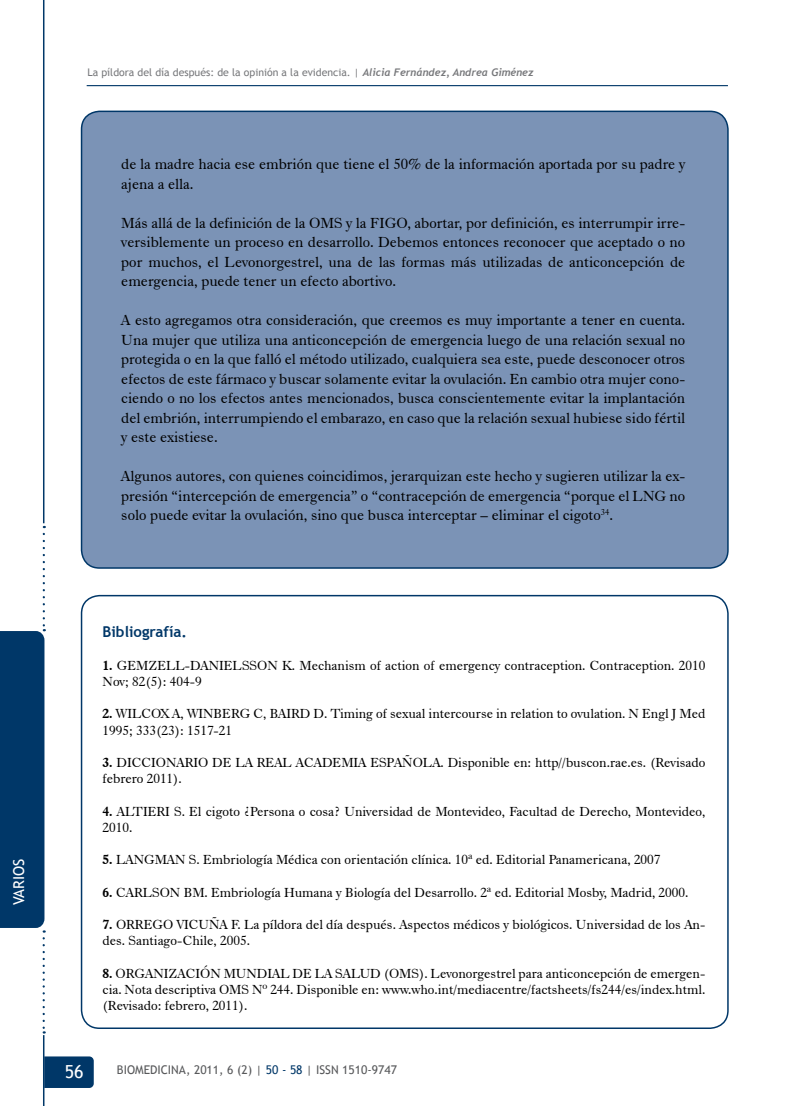
<style>
.page{position:relative;width:808px;height:1106px;background:#fff}
.page>*{position:absolute;margin:0;border:0;box-sizing:border-box;transform-origin:0 0}
.t1{font:18px "Trebuchet MS";color:#fff}
.t2{font:15px/19.5px "Dutch 766 BT Roman A";color:#000;text-align:justify}
.t3{font:700 15px "Trebuchet MS";color:#003768}
.t4{font:15px "Trebuchet MS";color:#fff}
.t5{font:13.5px/16.2px "Dutch 766 BT Roman A";color:#000}
.t6{font:12px "Trebuchet MS";color:#58595b}
.t7{font:12px "Trebuchet MS";color:#000}
.t8{font:10.5px "Trebuchet MS";color:#77787b}
.s1{font-family:"Trebuchet";font-weight:700;font-style:italic}
.s2{font-family:"Dutch 766 BT Bold A"}
.s3{color:#003768}
</style>
<div class="page">
<hr style="left:43px;top:1035px;width:1px;height:71px;background:#003768">
<hr style="left:43px;top:0;width:1px;height:523px;background:#003768">
<svg style="left:44px;top:1056px;width:50px;height:32px;background:#073c6c"></svg>
<svg style="left:0;top:534px;width:45px;height:398px"></svg>
<svg style="left:43px;top:938px;width:2px;height:95px"></svg>
<hr style="left:87px;top:85px;width:641px;height:1px;background:#003768">
<div style="left:81px;top:595px;width:648px;height:434px;border:2px solid #003768;border-radius:18px"></div>
<div style="left:82px;top:111px;width:646px;height:457px;background:#7b93b6;border-radius:18px"></div>
<div style="left:81px;top:111px;width:648px;height:458px;border:2px solid #003768;border-radius:18px"></div>
<p class="t4" style="left:10px;top:904px;width:48px;rotate:-90deg">VARIOS</p>
<p class="t8" style="left:87px;top:66px;width:448px">La píldora del día después: de la opinión a la evidencia. | <span class="s1">Alicia Fernández, Andrea Giménez</span></p>
<p class="t2" style="left:121px;top:154px;width:565px">de la madre hacia ese embrión que tiene el 50% de la información aportada por su padre y ajena a ella.</p>
<p class="t2" style="left:121px;top:212px;width:565px">Más allá de la definición de la OMS y la FIGO, abortar, por definición, es interrumpir irre&shy;versiblemente un proceso en desarrollo. Debemos entonces reconocer que aceptado o no por muchos, el Levonorgestrel, una de las formas más utilizadas de anticoncepción de emergencia, puede tener un efecto abortivo.</p>
<p class="t2" style="left:121px;top:310px;width:565px">A esto agregamos otra consideración, que creemos es muy importante a tener en cuenta.<br>Una mujer que utiliza una anticoncepción de emergencia luego de una relación sexual no protegida o en la que falló el método utilizado, cualquiera sea este, puede desconocer otros efectos de este fármaco y buscar solamente evitar la ovulación. En cambio otra mujer cono&shy;ciendo o no los efectos antes mencionados, busca conscientemente evitar la implantación del embrión, interrumpiendo el embarazo, en caso que la relación sexual hubiese sido fértil y este existiese.</p>
<p class="t2" style="left:121px;top:466px;width:565px">Algunos autores, con quienes coincidimos, jerarquizan este hecho y sugieren utilizar la ex&shy;presión “intercepción de emergencia” o “contracepción de emergencia “porque el LNG no solo puede evitar la ovulación, sino que busca interceptar – eliminar el cigoto<sup>34</sup>.</p>
<p class="t3" style="left:103px;top:622px;width:86px">Bibliografía.</p>
<p class="t5" style="left:103px;top:657px;width:604px"><span class="s2">1.</span> GEMZELL-DANIELSSON K. Mechanism of action of emergency contraception. Contraception. 2010<br>Nov; 82(5): 404-9</p>
<p class="t5" style="left:103px;top:705px;width:604px"><span class="s2">2.</span> WILCOX A, WINBERG C, BAIRD D. Timing of sexual intercourse in relation to ovulation. N Engl J Med<br>1995; 333(23): 1517-21</p>
<p class="t5" style="left:103px;top:754px;width:604px"><span class="s2">3.</span> DICCIONARIO DE LA REAL ACADEMIA ESPAÑOLA. Disponible en: http//buscon.rae.es. (Revisado febrero 2011).</p>
<p class="t5" style="left:103px;top:802px;width:604px"><span class="s2">4.</span> ALTIERI S. El cigoto ¿Persona o cosa? Universidad de Montevideo, Facultad de Derecho, Montevideo,<br>2010.</p>
<p class="t5" style="left:103px;top:851px;width:559px"><span class="s2">5.</span> LANGMAN S. Embriología Médica con orientación clínica. 10ª ed. Editorial Panamericana, 2007</p>
<p class="t5" style="left:103px;top:883px;width:587px"><span class="s2">6.</span> CARLSON BM. Embriología Humana y Biología del Desarrollo. 2ª ed. Editorial Mosby, Madrid, 2000.</p>
<p class="t5" style="left:103px;top:916px;width:604px"><span class="s2">7.</span> ORREGO VICUÑA F. La píldora del día después. Aspectos médicos y biológicos. Universidad de los An&shy;des. Santiago-Chile, 2005.</p>
<p class="t5" style="left:103px;top:964px;width:604px;text-align:justify"><span class="s2">8.</span> ORGANIZACIÓN MUNDIAL DE LA SALUD (OMS). Levonorgestrel para anticoncepción de emergen&shy;cia. Nota descriptiva OMS Nº 244. Disponible en: www.who.int/mediacentre/factsheets/fs244/es/index.html. (Revisado: febrero, 2011).</p>
<p class="t1" style="left:65px;top:1061px;width:20px">56</p>
<p class="t7" style="left:117px;top:1062px;width:151px">Revista Biomedicina |<span class="s3">Varios</span></p>
<p class="t6" style="left:117px;top:1062px;width:282px">BIOMEDICINA, 2011, 6 (2) | <span class="s3">50 - 58</span> | ISSN 1510-9747</p>
</div>
